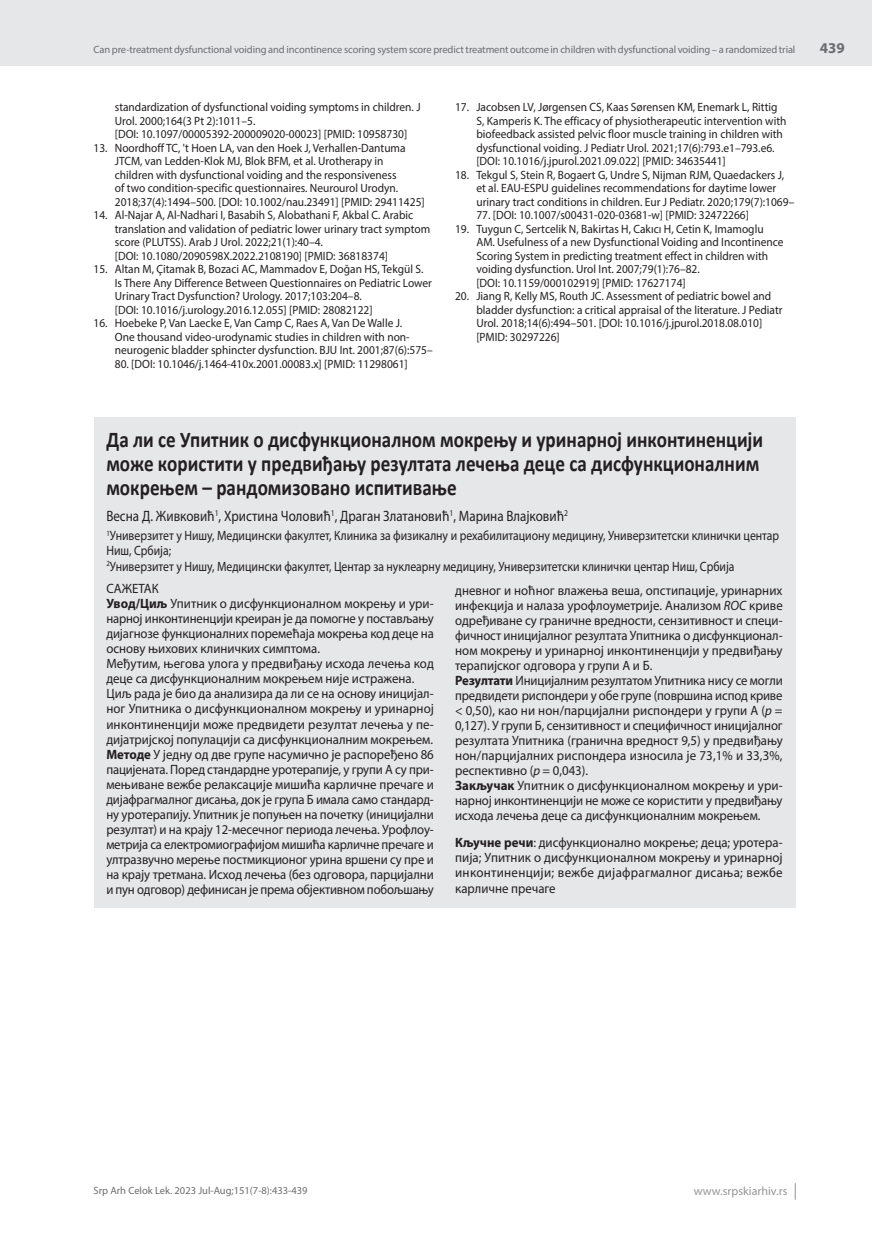
<style>
.page{position:relative;width:872px;height:1234px;background:#fff}
.page>*{position:absolute;margin:0;border:0;box-sizing:border-box;transform-origin:0 0}
.t1{font:700 22.5px/24px "Calibri";color:#231f20;scale:.85 1}
.t2{font:15px "Myriad Pro";color:#231f20;scale:.87 1}
.t3{font:700 15px "Myriad Pro";color:#6c6d70}
.t4{font:13.5px/15px "Myriad Pro";color:#231f20;scale:.95 1}
.t5{font:13.5px/15px "Myriad Pro";color:#231f20;scale:.87 1}
.t6{font:12px/13.5px "Myriad Pro";color:#231f20;scale:.95 1}
.t7{font:12px "Myriad Pro";color:#939598}
.t8{font:10.5px "Myriad Pro";letter-spacing:-.01em;color:#6c6d70}
.s1{font-weight:700}
.s2{font-style:italic}
</style>
<div class="page">
<div style="left:0;top:0;width:872px;height:66px;background:#e6e7e9"></div>
<svg style="left:795px;top:1183px;width:1px;height:16px"></svg>
<div style="left:94px;top:417px;width:701px;height:490px;background:#e6e7e9"></div>
<p class="t8" style="left:94px;top:43px;width:703px">Can pre-treatment dysfunctional voiding and incontinence scoring system score predict treatment outcome in children with dysfunctional voiding – a randomized trial</p>
<p class="t6" style="left:115px;top:100px;width:323px">standardization of dysfunctional voiding symptoms in children. J<br>Urol. 2000;164(3 Pt 2):1011–5.<br>[DOI: 10.1097/00005392-200009020-00023] [PMID: 10958730]</p>
<p class="t6" style="left:115px;top:141px;width:328px;text-indent:-21px">13. Noordhoff TC, 't Hoen LA, van den Hoek J, Verhallen-Dantuma JTCM, van Ledden-Klok MJ, Blok BFM, et al. Urotherapy in children with dysfunctional voiding and the responsiveness<br>of two condition-specific questionnaires. Neurourol Urodyn.<br>2018;37(4):1494–500. [DOI: 10.1002/nau.23491] [PMID: 29411425]</p>
<p class="t6" style="left:115px;top:208px;width:333px;text-indent:-21px">14. Al-Najar A, Al-Nadhari I, Basabih S, Alobathani F, Akbal C. Arabic translation and validation of pediatric lower urinary tract symptom score (PLUTSS). Arab J Urol. 2022;21(1):40–4.<br>[DOI: 10.1080/2090598X.2022.2108190] [PMID: 36818374]</p>
<p class="t6" style="left:115px;top:262px;width:335px;text-indent:-21px">15. Altan M, Çitamak B, Bozaci AC, Mammadov E, Doğan HS, Tekgül S.<br>Is There Any Difference Between Questionnaires on Pediatric Lower Urinary Tract Dysfunction? Urology. 2017;103:204–8.<br>[DOI: 10.1016/j.urology.2016.12.055] [PMID: 28082122]</p>
<p class="t6" style="left:115px;top:316px;width:336px;text-indent:-21px">16. Hoebeke P, Van Laecke E, Van Camp C, Raes A, Van De Walle J.<br>One thousand video-urodynamic studies in children with non&shy;neurogenic bladder sphincter dysfunction. BJU Int. 2001;87(6):575–</p>
<p class="t6" style="left:115px;top:357px;width:310px">80. [DOI: 10.1046/j.1464-410x.2001.00083.x] [PMID: 11298061]</p>
<p class="t6" style="left:476px;top:100px;width:328px;text-indent:-21px">17. Jacobsen LV, Jørgensen CS, Kaas Sørensen KM, Enemark L, Rittig S, Kamperis K. The efficacy of physiotherapeutic intervention with biofeedback assisted pelvic floor muscle training in children with dysfunctional voiding. J Pediatr Urol. 2021;17(6):793.e1–793.e6. [DOI: 10.1016/j.jpurol.2021.09.022] [PMID: 34635441]</p>
<p class="t6" style="left:476px;top:168px;width:336px;text-indent:-21px">18. Tekgul S, Stein R, Bogaert G, Undre S, Nijman RJM, Quaedackers J, et al. EAU-ESPU guidelines recommendations for daytime lower urinary tract conditions in children. Eur J Pediatr. 2020;179(7):1069–</p>
<p class="t6" style="left:476px;top:208px;width:288px">77. [DOI: 10.1007/s00431-020-03681-w] [PMID: 32472266]</p>
<p class="t6" style="left:476px;top:222px;width:325px;text-indent:-21px">19. Tuygun C, Sertcelik N, Bakirtas H, Cakıcı H, Cetin K, Imamoglu AM. Usefulness of a new Dysfunctional Voiding and Incontinence Scoring System in predicting treatment effect in children with voiding dysfunction. Urol Int. 2007;79(1):76–82.<br>[DOI: 10.1159/000102919] [PMID: 17627174]</p>
<p class="t6" style="left:476px;top:289px;width:324px;text-indent:-21px">20. Jiang R, Kelly MS, Routh JC. Assessment of pediatric bowel and bladder dysfunction: a critical appraisal of the literature. J Pediatr Urol. 2018;14(6):494–501. [DOI: 10.1016/j.jpurol.2018.08.010] [PMID: 30297226]</p>
<h1 class="t1" style="left:106px;top:427px;width:774px">Да ли се Упитник о дисфункционалном мокрењу и уринарној инконтиненцији може користити у предвиђању резултата лечења деце са дисфункционалним мокрењем – рандомизовано испитивање</h1>
<p class="t2" style="left:106px;top:507px;width:532px">Весна Д. Живковић<sup>1</sup>, Христина Чоловић<sup>1</sup>, Драган Златановић<sup>1</sup>, Марина Влајковић<sup>2</sup></p>
<p class="t5" style="left:106px;top:528px;width:775px"><sup>1</sup>Универзитет у Нишу, Медицински факултет, Клиника за физикалну и рехабилитациону медицину, Универзитетски клинички центар<br>Ниш, Србија;<br><sup>2</sup>Универзитет у Нишу, Медицински факултет, Центар за нуклеарну медицину, Универзитетски клинички центар Ниш, Србија</p>
<p class="t4" style="left:106px;top:581px;width:346px">САЖЕТАК<br><span class="s1">Увод/Циљ</span> Упитник о дисфункционалном мокрењу и ури&shy;нарној инконтиненцији креиран је да помогне у постављању дијагнозе функционалних поремећаја мокрења код деце на основу њихових клиничких симптома.<br>Међутим, његова улога у предвиђању исхода лечења код деце са дисфункционалним мокрењем није истражена.<br>Циљ рада је био да анализира да ли се на основу иницијал&shy;ног Упитника о дисфункционалном мокрењу и уринарној инконтиненцији може предвидети резултат лечења у пе&shy;дијатријској популацији са дисфункционалним мокрењем.<br><span class="s1">Методе</span> У једну од две групе насумично је распоређено 86 пацијената. Поред стандардне уротерапије, у групи А су при&shy;мењиване вежбе релаксације мишића карличне пречаге и дијафрагмалног дисања, док је група Б имала само стандард&shy;ну уротерапију. Упитник је попуњен на почетку (иницијални резултат) и на крају 12-месечног периода лечења. Урофлоу&shy;метрија са електромиографијом мишића карличне пречаге и ултразвучно мерење постмикционог урина вршени су пре и на крају третмана. Исход лечења (без одговора, парцијални и пун одговор) дефинисан је према објективном побољшању</p>
<p class="t4" style="left:455px;top:582px;width:346px">дневног и ноћног влажења веша, опстипације, уринарних инфекција и налаза урофлоуметрије. Анализом <span class="s2">ROC</span> криве одређиване су граничне вредности, сензитивност и специ&shy;фичност иницијалног резултата Упитника о дисфункционал&shy;ном мокрењу и уринарној инконтиненцији у предвиђању терапијског одговора у групи А и Б.<br><span class="s1">Резултати</span> Иницијалним резултатом Упитника нису се могли предвидети риспондери у обе групе (површина испод криве &lt; 0,50), као ни нон/парцијални риспондери у групи А (<span class="s2">p</span> = 0,127). У групи Б, сензитивност и специфичност иницијалног резултата Упитника (гранична вредност 9,5) у предвиђању нон/парцијалних риспондера износила је 73,1% и 33,3%, респективно (<span class="s2">p</span> = 0,043).<br><span class="s1">Закључак</span> Упитник о дисфункционалном мокрењу и ури&shy;нарној инконтиненцији не може се користити у предвиђању исхода лечења деце са дисфункционалним мокрењем.</p>
<p class="t4" style="left:455px;top:835px;width:346px;text-align:justify"><span class="s1">Кључне речи</span>: дисфункционално мокрење; деца; уротера&shy;пија; Упитник о дисфункционалном мокрењу и уринарној инконтиненцији; вежбе дијафрагмалног дисања; вежбе карличне пречаге</p>
<p class="t3" style="left:820px;top:38px;width:26px">439</p>
<p class="t8" style="left:94px;top:1184px;width:216px">Srp Arh Celok Lek. 2023 Jul-Aug;151(7-8):433-439</p>
<p class="t7" style="left:694px;top:1183px;width:95px">www.srpskiarhiv.rs</p>
</div>
